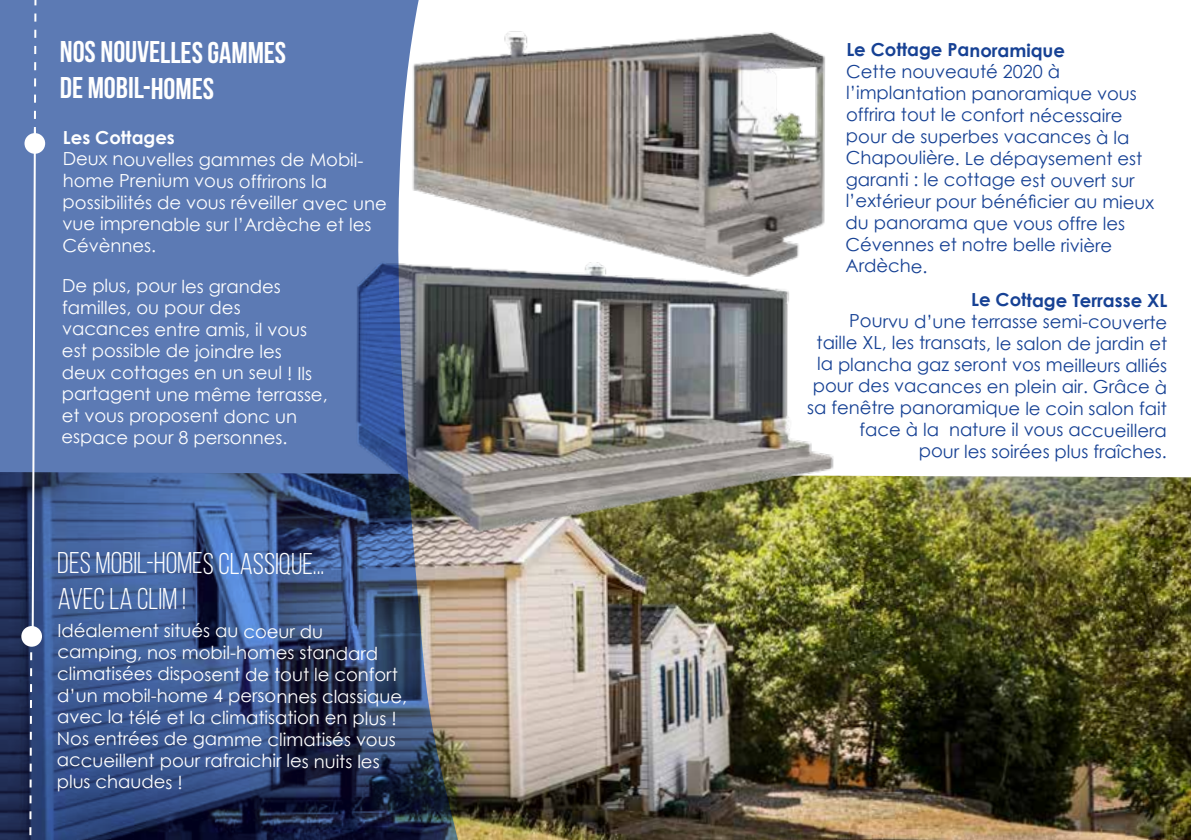
<style>
.page{position:relative;width:1191px;height:840px;background:#fff}
.page>*{position:absolute;margin:0;border:0;box-sizing:border-box;transform-origin:0 0}
.t1{font:30px/35.6px "Bebas Neue";letter-spacing:-.005em;color:#fff}
.t2{font:700 30px/35.8px "Bebas Neue";letter-spacing:-.005em;color:#fff}
.t3{font:18px/21.6px "Century Gothic";letter-spacing:-.005em;color:#fff}
.t4{font:18px/21.6px "Century Gothic";letter-spacing:-.005em;color:#164194;text-align:right}
.t5{font:700 18px "Century Gothic";letter-spacing:-.005em;color:#164194}
.t6{font:700 18px "Century Gothic";letter-spacing:-.005em;color:#fff}
</style>
<div class="page">
<img style="left:483px;top:475px;width:708px;height:364px">
<img style="left:483px;top:31px;width:342px;height:191px">
<img style="left:483px;top:222px;width:352px;height:324px">
<svg style="left:0;top:0;width:483px;height:839px;background:#556a96"></svg>
<div style="left:24px;top:133px;width:21px;height:21px;background:#fff;border-radius:50%"></div>
<div style="left:21px;top:625px;width:21px;height:21px;background:#fff;border-radius:50%"></div>
<svg style="left:28px;top:0;width:10px;height:839px;background:#697ea8"></svg>
<h1 class="t2" style="left:60px;top:34px;width:228px">NOS NOUVELLES GAMMES<br>DE MOBIL-HOMES</h1>
<p class="t6" style="left:63px;top:124px;width:114px">Les Cottages</p>
<p class="t3" style="left:62px;top:148px;width:326px">Deux nouvelles gammes de Mobil&shy;home Prenium vous offrirons la possibilités de vous réveiller avec une vue imprenable sur l’Ardèche et les<br>Cévènnes.</p>
<p class="t3" style="left:62px;top:275px;width:268px">De plus, pour les grandes familles, ou pour des vacances entre amis, il vous est possible de joindre les deux cottages en un seul ! Ils partagent une même terrasse, et vous proposent donc un espace pour 8 personnes.</p>
<h1 class="t1" style="left:58px;top:545px;width:268px">DES MOBIL-HOMES CLASSIQUE...<br>AVEC LA CLIM !</h1>
<p class="t3" style="left:57px;top:619px;width:352px">Idéalement situés au coeur du camping, nos mobil-homes standard climatisées disposent de tout le confort d’un mobil-home 4 personnes classique, avec la télé et la climatisation en plus !<br>Nos entrées de gamme climatisés vous accueillent pour rafraichir les nuits les plus chaudes !</p>
<p class="t5" style="left:846px;top:36px;width:220px">Le Cottage Panoramique</p>
<p class="t4" style="left:845px;top:60px;width:310px;text-align:left">Cette nouveauté 2020 à l’implantation panoramique vous offrira tout le confort nécessaire pour de superbes vacances à la<br>Chapoulière. Le dépaysement est garanti : le cottage est ouvert sur l’extérieur pour bénéficier au mieux du panorama que vous offre les<br>Cévennes et notre belle rivière<br>Ardèche.</p>
<p class="t5" style="left:971px;top:286px;width:198px">Le Cottage Terrasse XL</p>
<p class="t4" style="left:807px;top:310px;width:362px">Pourvu d’une terrasse semi-couverte taille XL, les transats, le salon de jardin et la plancha gaz seront vos meilleurs alliés pour des vacances en plein air. Grâce à sa fenêtre panoramique le coin salon fait face à la nature il vous accueillera<br>pour les soirées plus fraîches.</p>
</div>
